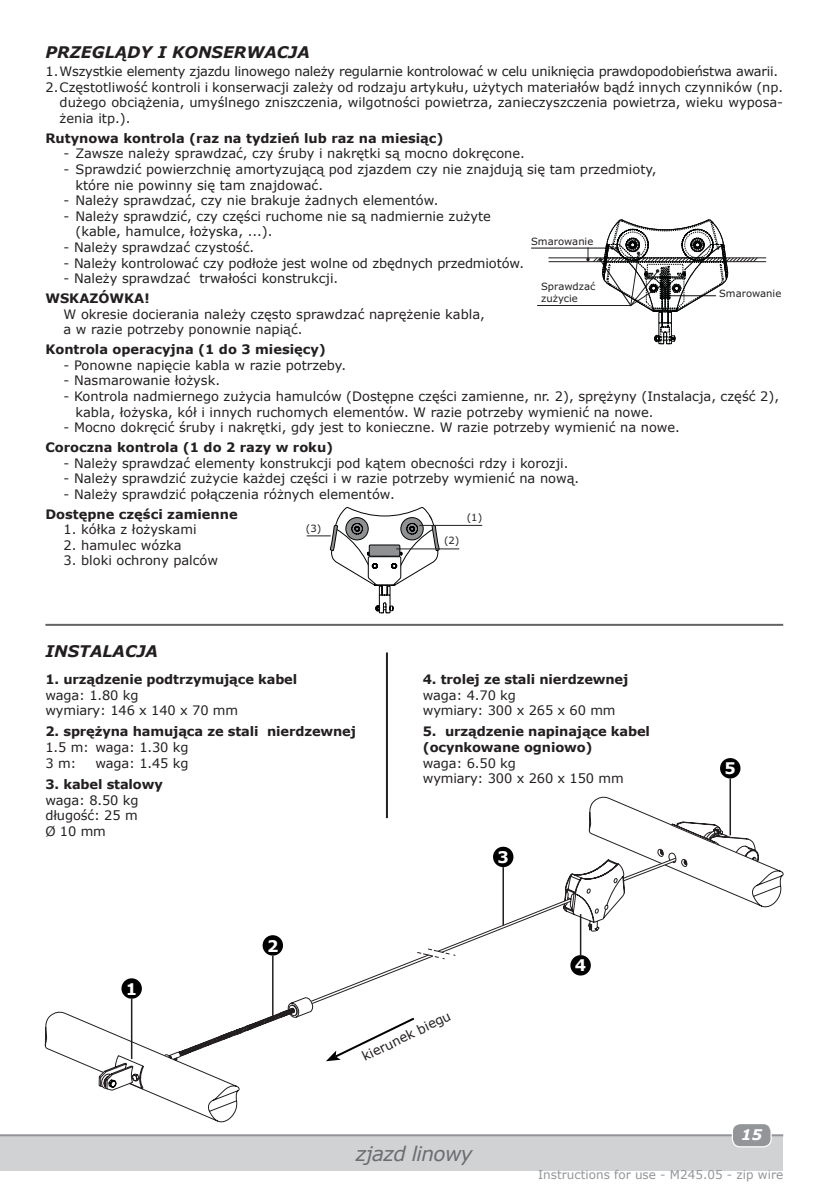
<style>
.page{position:relative;width:840px;height:1191px;background:#fff}
.page>*{position:absolute;margin:0;border:0;box-sizing:border-box;transform-origin:0 0}
.titel_onderaan{font:italic 20px "Verdana";letter-spacing:-.03em;color:#6c6d70}
.titel{font:italic 700 16px "Verdana";color:#231f20}
.cijfer_letter_in_cir{font:700 16px "Verdana";color:#fff}
.t1{font:italic 700 14.6px "Verdana";color:#fff}
.standaard{font:13px/15.6px "Verdana";color:#231f20}
.standaard_-_uitgevul{font:13px/15.6px "Verdana";letter-spacing:-.02em;color:#231f20;text-align:justify}
.installation_bold{font:700 13px/15.6px "Verdana";letter-spacing:-.01em;color:#231f20}
.installation{font:13px/15.6px "Verdana";letter-spacing:-.01em;color:#231f20}
.standaard-2{font:700 13px "Verdana";color:#231f20}
.remark{font:13px/15.6px "Verdana";color:#231f20}
.tussentitel{font:13px "Verdana";color:#231f20}
.t2{font:12px "Verdana";color:#939598}
.t3{font:10px/12px "Verdana";color:#231f20}
.s1{font-weight:700}
</style>
<div class="page">
<div style="left:0;top:1135px;width:782px;height:35px;background:#d1d2d4"></div>
<hr style="left:0;top:1134px;width:782px;height:2px;background:#939598">
<div style="left:732px;top:1123px;width:38px;height:23px;background:#939598;border-radius:8px"></div>
<div style="left:731px;top:1123px;width:40px;height:24px;border:1px solid #fff;border-radius:8px"></div>
<hr style="left:45px;top:624px;width:737px;height:2px;background:#636366">
<hr style="left:386px;top:652px;width:2px;height:166px;background:#231f20">
<svg style="left:306px;top:507px;width:133px;height:107px"></svg>
<hr style="left:396px;top:548px;width:63px;height:1px;background:#231f20">
<hr style="left:419px;top:525px;width:63px;height:1px;background:#231f20">
<svg style="left:45px;top:796px;width:738px;height:326px"></svg>
<svg style="left:167px;top:857px;width:509px;height:204px"></svg>
<svg style="left:180px;top:1004px;width:118px;height:54px"></svg>
<svg style="left:201px;top:829px;width:529px;height:218px"></svg>
<svg style="left:107px;top:1073px;width:10px;height:15px"></svg>
<svg style="left:416px;top:947px;width:47px;height:14px"></svg>
<div style="left:719px;top:758px;width:21px;height:20px;background:#000;border-radius:50%"></div>
<hr style="left:729px;top:778px;width:1px;height:57px;background:#231f20">
<div style="left:262px;top:935px;width:21px;height:20px;background:#000;border-radius:50%"></div>
<hr style="left:272px;top:955px;width:1px;height:61px;background:#231f20">
<div style="left:121px;top:978px;width:21px;height:20px;background:#000;border-radius:50%"></div>
<hr style="left:131px;top:998px;width:1px;height:61px;background:#231f20">
<div style="left:492px;top:846px;width:21px;height:21px;background:#000;border-radius:50%"></div>
<hr style="left:502px;top:867px;width:1px;height:58px;background:#231f20">
<div style="left:570px;top:955px;width:20px;height:20px;background:#000;border-radius:50%"></div>
<hr style="left:579px;top:914px;width:2px;height:41px;background:#231f20">
<hr style="left:548px;top:257px;width:217px;height:1px;background:#231f20">
<hr style="left:548px;top:261px;width:217px;height:1px;background:#231f20">
<hr style="left:531px;top:247px;width:84px;height:2px;background:#231f20">
<svg style="left:536px;top:219px;width:221px;height:126px"></svg>
<svg style="left:325px;top:1016px;width:91px;height:45px"></svg>
<p class="titel" style="left:45px;top:40px;width:266px">PRZEGLĄDY I KONSERWACJA</p>
<p class="standaard_-_uitgevul" style="left:45px;top:63px;width:733px">1.Wszystkie elementy zjazdu linowego należy regularnie kontrolować w celu uniknięcia prawdopodobieństwa awarii.</p>
<p class="standaard_-_uitgevul" style="left:60px;top:79px;width:724px;text-indent:-14px">2.Częstotliwość kontroli i konserwacji zależy od rodzaju artykułu, użytych materiałów bądź innych czynników (np. dużego obciążenia, umyślnego zniszczenia, wilgotności powietrza, zanieczyszczenia powietrza, wieku wyposa&shy;żenia itp.).</p>
<p class="standaard-2" style="left:45px;top:129px;width:399px">Rutynowa kontrola (raz na tydzień lub raz na miesiąc)</p>
<p class="standaard" style="left:63px;top:146px;width:462px">- Zawsze należy sprawdzać, czy śruby i nakrętki są mocno dokręcone.</p>
<p class="standaard" style="left:75px;top:161px;width:582px;text-indent:-12px">- Sprawdzić powierzchnię amortyzującą pod zjazdem czy nie znajdują się tam przedmioty, które nie powinny się tam znajdować.</p>
<p class="standaard" style="left:63px;top:192px;width:376px">- Należy sprawdzać, czy nie brakuje żadnych elementów.</p>
<p class="standaard" style="left:75px;top:208px;width:417px;text-indent:-12px">- Należy sprawdzić, czy części ruchome nie są nadmiernie zużyte (kable, hamulce, łożyska, ...).</p>
<p class="standaard" style="left:63px;top:239px;width:192px">- Należy sprawdzać czystość.</p>
<p class="standaard" style="left:63px;top:255px;width:462px">- Należy kontrolować czy podłoże jest wolne od zbędnych przedmiotów.</p>
<p class="standaard" style="left:63px;top:270px;width:276px">- Należy sprawdzać trwałości konstrukcji.</p>
<p class="remark" style="left:63px;top:290px;width:422px;text-indent:-18px"><span class="s1">WSKAZÓWKA!<br></span>W okresie docierania należy często sprawdzać naprężenie kabla, a w razie potrzeby ponownie napiąć.</p>
<p class="standaard-2" style="left:45px;top:340px;width:282px">Kontrola operacyjna (1 do 3 miesięcy)</p>
<p class="standaard" style="left:63px;top:357px;width:284px">- Ponowne napięcie kabla w razie potrzeby.</p>
<p class="standaard" style="left:63px;top:373px;width:158px">- Nasmarowanie łożysk.</p>
<p class="standaard" style="left:75px;top:388px;width:704px;text-indent:-12px">- Kontrola nadmiernego zużycia hamulców (Dostępne części zamienne, nr. 2), sprężyny (Instalacja, część 2), kabla, łożyska, kół i innych ruchomych elementów. W razie potrzeby wymienić na nowe.</p>
<p class="standaard" style="left:63px;top:419px;width:617px">- Mocno dokręcić śruby i nakrętki, gdy jest to konieczne. W razie potrzeby wymienić na nowe.</p>
<p class="standaard-2" style="left:45px;top:438px;width:289px">Coroczna kontrola (1 do 2 razy w roku)</p>
<p class="standaard" style="left:63px;top:455px;width:506px">- Należy sprawdzać elementy konstrukcji pod kątem obecności rdzy i korozji.</p>
<p class="standaard" style="left:63px;top:470px;width:517px">- Należy sprawdzić zużycie każdej części i w razie potrzeby wymienić na nową.</p>
<p class="standaard" style="left:63px;top:486px;width:332px">- Należy sprawdzić połączenia różnych elementów.</p>
<p class="standaard-2" style="left:45px;top:505px;width:194px">Dostępne części zamienne</p>
<p class="standaard" style="left:63px;top:521px;width:134px">1. kółka z łożyskami</p>
<p class="standaard" style="left:63px;top:537px;width:120px">2. hamulec wózka</p>
<p class="standaard" style="left:63px;top:553px;width:156px">3. bloki ochrony palców</p>
<p class="t3" style="left:531px;top:235px;width:64px">Smarowanie</p>
<p class="t3" style="left:541px;top:280px;width:56px">Sprawdzać zużycie</p>
<p class="t3" style="left:718px;top:288px;width:64px">Smarowanie</p>
<p class="t3" style="left:466px;top:511px;width:17px">(1)</p>
<p class="t3" style="left:306px;top:522px;width:17px">(3)</p>
<p class="t3" style="left:444px;top:534px;width:17px">(2)</p>
<p class="titel" style="left:45px;top:639px;width:114px">INSTALACJA</p>
<p class="installation_bold" style="left:45px;top:671px;width:253px">1. urządzenie podtrzymujące kabel</p>
<p class="installation" style="left:45px;top:687px;width:194px">waga: 1.80 kg<br>wymiary: 146 x 140 x 70 mm</p>
<p class="installation_bold" style="left:45px;top:723px;width:312px">2. sprężyna hamująca ze stali nierdzewnej</p>
<p class="installation" style="left:45px;top:739px;width:145px">1.5 m: waga: 1.30 kg<br>3 m:</p>
<p class="installation" style="left:95px;top:755px;width:95px">waga: 1.45 kg</p>
<p class="installation_bold" style="left:45px;top:776px;width:119px">3. kabel stalowy</p>
<p class="installation" style="left:45px;top:792px;width:95px;text-align:justify">waga: 8.50 kg długość: 25 m Ø 10 mm</p>
<p class="cijfer_letter_in_cir" style="left:126px;top:977px;width:13px">1</p>
<p class="cijfer_letter_in_cir" style="left:267px;top:934px;width:13px">2</p>
<p class="installation_bold" style="left:422px;top:671px;width:207px">4. trolej ze stali nierdzewnej</p>
<p class="installation" style="left:422px;top:687px;width:194px">waga: 4.70 kg<br>wymiary: 300 x 265 x 60 mm</p>
<p class="installation_bold" style="left:422px;top:723px;width:228px">5. urządzenie napinające kabel (ocynkowane ogniowo)</p>
<p class="installation" style="left:422px;top:755px;width:202px">waga: 6.50 kg<br>wymiary: 300 x 260 x 150 mm</p>
<p class="cijfer_letter_in_cir" style="left:497px;top:846px;width:13px">3</p>
<p class="cijfer_letter_in_cir" style="left:574px;top:954px;width:13px">4</p>
<p class="tussentitel" style="left:359px;top:1049px;width:98px;rotate:-26deg">kierunek biegu</p>
<p class="cijfer_letter_in_cir" style="left:724px;top:757px;width:13px">5</p>
<p class="titel_onderaan" style="left:355px;top:1140px;width:118px">zjazd linowy</p>
<p class="t1" style="left:740px;top:1124px;width:22px">15</p>
<p class="t2" style="left:537px;top:1166px;width:246px">Instructions for use - M245.05 - zip wire</p>
</div>
